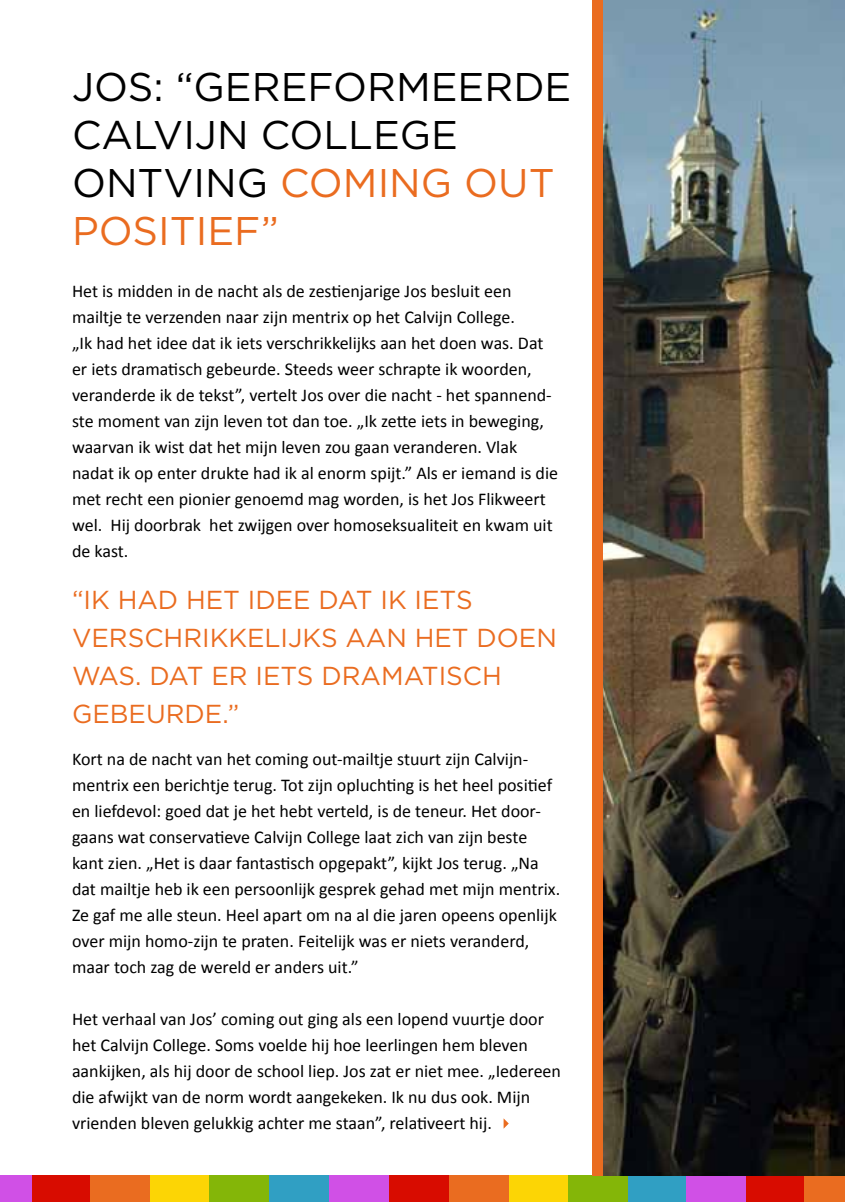
<style>
.page{position:relative;width:845px;height:1202px;background:#fff}
.page>*{position:absolute;margin:0;border:0;box-sizing:border-box;transform-origin:0 0}
.t1{font:40px/48px "Gotham HTF";color:#000}
.t2{font:26px/38px "Gotham HTF";color:#ea6c20}
.t3{font:18px/26px "Calibri";color:#000}
.s1{color:#ea6c20}
</style>
<div class="page">
<div style="left:389px;top:1175px;width:59px;height:27px;background:#d80c00"></div>
<div style="left:31px;top:1175px;width:60px;height:27px;background:#d80c00"></div>
<div style="left:746px;top:1175px;width:60px;height:27px;background:#d80c00"></div>
<div style="left:149px;top:1175px;width:60px;height:27px;background:#fcd505"></div>
<div style="left:508px;top:1175px;width:60px;height:27px;background:#fcd505"></div>
<div style="left:269px;top:1175px;width:60px;height:27px;background:#309fc3"></div>
<div style="left:628px;top:1175px;width:59px;height:27px;background:#309fc3"></div>
<div style="left:329px;top:1175px;width:60px;height:27px;background:#d050e6"></div>
<div style="left:0;top:1175px;width:31px;height:27px;background:#d050e6"></div>
<div style="left:686px;top:1175px;width:60px;height:27px;background:#d050e6"></div>
<div style="left:448px;top:1175px;width:60px;height:27px;background:#ea6c20"></div>
<div style="left:90px;top:1175px;width:60px;height:27px;background:#ea6c20"></div>
<div style="left:804px;top:1175px;width:41px;height:27px;background:#ea6c20"></div>
<div style="left:209px;top:1175px;width:60px;height:27px;background:#84b608"></div>
<div style="left:568px;top:1175px;width:60px;height:27px;background:#84b608"></div>
<div style="left:592px;top:0;width:66px;height:1175px;background:#ea6c20"></div>
<img style="left:604px;top:0;width:241px;height:1175px">
<svg style="left:503px;top:1118px;width:6px;height:11px"></svg>
<h1 class="t1" style="left:72px;top:62px;width:501px">JOS: “GEREFORM EERDE<br>CALVIJN COLLEGE<br>ONTVI NG <span class="s1">COMI NG OUT<br>POSITI EF”</span></h1>
<p class="t3" style="left:72px;top:278px;width:487px">Het is midden in de nacht als de zestienjarige Jos besluit een mailtje te verzenden naar zijn mentrix op het Calvijn College.<br>„Ik had het idee dat ik iets verschrikkelijks aan het doen was. Dat er iets dramatisch gebeurde. Steeds weer schrapte ik woorden, veranderde ik de tekst”, vertelt Jos over die nacht - het spannend&shy;ste moment van zijn leven tot dan toe. „Ik zette iets in beweging, waarvan ik wist dat het mijn leven zou gaan veranderen. Vlak nadat ik op enter drukte had ik al enorm spijt.” Als er iemand is die met recht een pionier genoemd mag worden, is het Jos Flikweert wel. Hij doorbrak het zwijgen over homoseksualiteit en kwam uit de kast.</p>
<h2 class="t2" style="left:72px;top:580px;width:486px">“IK HAD HET I DEE DAT I K I ETS<br>VERSCHRI KKELIJKS AAN HET DOEN<br>WAS. DAT ER I ETS DRAMATISCH<br>GEBEURDE.”</h2>
<p class="t3" style="left:72px;top:746px;width:490px">Kort na de nacht van het coming out-mailtje stuurt zijn Calvijn&shy;mentrix een berichtje terug. Tot zijn opluchting is het heel positief en liefdevol: goed dat je het hebt verteld, is de teneur. Het door&shy;gaans wat conservatieve Calvijn College laat zich van zijn beste kant zien. „Het is daar fantastisch opgepakt”, kijkt Jos terug. „Na dat mailtje heb ik een persoonlijk gesprek gehad met mijn mentrix.<br>Ze gaf me alle steun. Heel apart om na al die jaren opeens openlijk over mijn homo-zijn te praten. Feitelijk was er niets veranderd, maar toch zag de wereld er anders uit.”</p>
<p class="t3" style="left:72px;top:1006px;width:490px">Het verhaal van Jos’ coming out ging als een lopend vuurtje door het Calvijn College. Soms voelde hij hoe leerlingen hem bleven aankijken, als hij door de school liep. Jos zat er niet mee. „Iedereen die afwijkt van de norm wordt aangekeken. Ik nu dus ook. Mijn vrienden bleven gelukkig achter me staan”, relativeert hij.</p>
</div>
